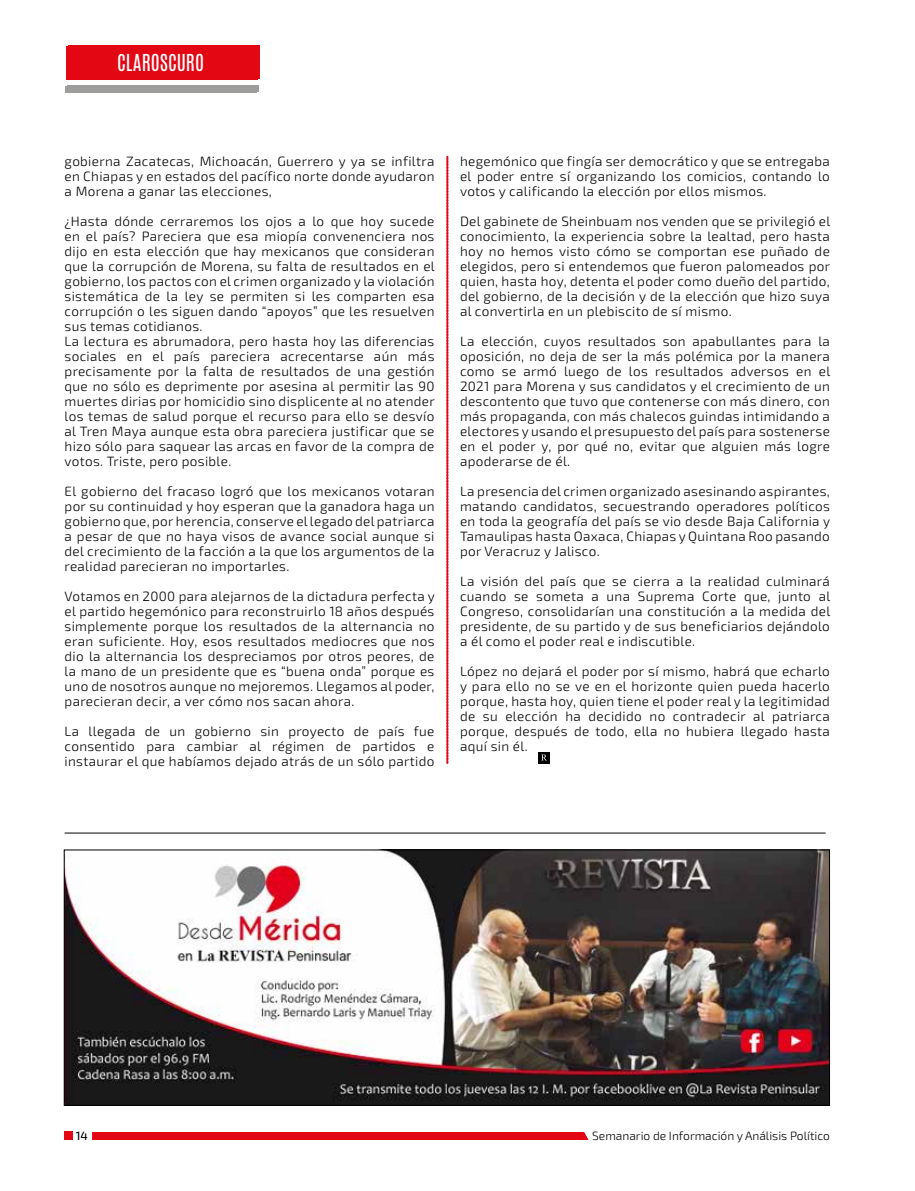
<style>
.page{position:relative;width:915px;height:1191px;background:#fff}
.page>*{position:absolute;margin:0;border:0;box-sizing:border-box;transform-origin:0 0}
.t1{font:19.5px "Antonio";color:#fff}
.t2{font:300 13.5px/15px "Exo 2";letter-spacing:.025em;color:#000;text-align:justify}
.t3{font:300 12px "Exo 2";color:#000}
.t4{font:500 12px "Exo 2";color:#000}
</style>
<div class="page">
<div style="left:64px;top:1131px;width:8px;height:9px;background:#e30613"></div>
<div style="left:92px;top:1132px;width:496px;height:8px;background:#e30613"></div>
<svg style="left:446px;top:156px;width:2px;height:607px"></svg>
<img style="left:66px;top:851px;width:761px;height:252px">
<div style="left:64px;top:849px;width:765px;height:256px;border:1px solid #000"></div>
<hr style="left:65px;top:832px;width:760px;height:1px;background:#000">
<div style="left:68px;top:45px;width:191px;height:34px;background:#e30613"></div>
<div style="left:67px;top:85px;width:192px;height:6px;background:#9d9d9c"></div>
<div style="left:66px;top:46px;width:192px;height:34px;background:#e30613"></div>
<div style="left:65px;top:86px;width:192px;height:6px;background:#9d9d9c"></div>
<div style="left:538px;top:752px;width:11px;height:11px;background:#000"></div>
<svg style="left:541px;top:754px;width:5px;height:6px"></svg>
<h1 class="t1" style="left:119px;top:48px;width:88px">CLAROSCURO</h1>
<p class="t2" style="left:65px;top:154px;width:371px">gobierna Zacatecas, Michoacán, Guerrero y ya se infiltra en Chiapas y en estados del pacífico norte donde ayudaron a Morena a ganar las elecciones,</p>
<p class="t2" style="left:65px;top:214px;width:371px;text-align:left">¿Hasta dónde cerraremos los ojos a lo que hoy sucede en el país? Pareciera que esa miopía convenenciera nos dijo en esta elección que hay mexicanos que consideran que la corrupción de Morena, su falta de resultados en el gobierno, los pactos con el crimen organizado y la violación sistemática de la ley se permiten si les comparten esa corrupción o les siguen dando “apoyos” que les resuelven sus temas cotidianos.<br>La lectura es abrumadora, pero hasta hoy las diferencias sociales en el país pareciera acrecentarse aún más precisamente por la falta de resultados de una gestión que no sólo es deprimente por asesina al permitir las 90 muertes dirias por homicidio sino displicente al no atender los temas de salud porque el recurso para ello se desvío al Tren Maya aunque esta obra pareciera justificar que se hizo sólo para saquear las arcas en favor de la compra de votos. Triste, pero posible.</p>
<p class="t2" style="left:65px;top:484px;width:371px">El gobierno del fracaso logró que los mexicanos votaran por su continuidad y hoy esperan que la ganadora haga un gobierno que, por herencia, conserve el legado del patriarca a pesar de que no haya visos de avance social aunque si del crecimiento de la facción a la que los argumentos de la realidad parecieran no importarles.</p>
<p class="t2" style="left:65px;top:589px;width:371px">Votamos en 2000 para alejarnos de la dictadura perfecta y el partido hegemónico para reconstruirlo 18 años después simplemente porque los resultados de la alternancia no eran suficiente. Hoy, esos resultados mediocres que nos dio la alternancia los despreciamos por otros peores, de la mano de un presidente que es “buena onda” porque es uno de nosotros aunque no mejoremos. Llegamos al poder, parecieran decir, a ver cómo nos sacan ahora.</p>
<p class="t2" style="left:65px;top:724px;width:371px">La llegada de un gobierno sin proyecto de país fue consentido para cambiar al régimen de partidos e instaurar el que habíamos dejado atrás de un sólo partido</p>
<p class="t2" style="left:460px;top:154px;width:371px">hegemónico que fingía ser democrático y que se entregaba el poder entre sí organizando los comicios, contando lo votos y calificando la elección por ellos mismos.</p>
<p class="t2" style="left:460px;top:214px;width:371px">Del gabinete de Sheinbuam nos venden que se privilegió el conocimiento, la experiencia sobre la lealtad, pero hasta hoy no hemos visto cómo se comportan ese puñado de elegidos, pero si entendemos que fueron palomeados por quien, hasta hoy, detenta el poder como dueño del partido, del gobierno, de la decisión y de la elección que hizo suya al convertirla en un plebiscito de sí mismo.</p>
<p class="t2" style="left:460px;top:334px;width:371px">La elección, cuyos resultados son apabullantes para la oposición, no deja de ser la más polémica por la manera como se armó luego de los resultados adversos en el 2021 para Morena y sus candidatos y el crecimiento de un descontento que tuvo que contenerse con más dinero, con más propaganda, con más chalecos guindas intimidando a electores y usando el presupuesto del país para sostenerse en el poder y, por qué no, evitar que alguien más logre apoderarse de él.</p>
<p class="t2" style="left:460px;top:484px;width:371px">La presencia del crimen organizado asesinando aspirantes, matando candidatos, secuestrando operadores políticos en toda la geografía del país se vio desde Baja California y Tamaulipas hasta Oaxaca, Chiapas y Quintana Roo pasando por Veracruz y Jalisco.</p>
<p class="t2" style="left:460px;top:574px;width:371px">La visión del país que se cierra a la realidad culminará cuando se someta a una Suprema Corte que, junto al Congreso, consolidarían una constitución a la medida del presidente, de su partido y de sus beneficiarios dejándolo a él como el poder real e indiscutible.</p>
<p class="t2" style="left:460px;top:664px;width:371px">López no dejará el poder por sí mismo, habrá que echarlo y para ello no se ve en el horizonte quien pueda hacerlo porque, hasta hoy, quien tiene el poder real y la legitimidad de su elección ha decidido no contradecir al patriarca porque, después de todo, ella no hubiera llegado hasta aquí sin él.</p>
<p class="t4" style="left:76px;top:1128px;width:14px">14</p>
<p class="t3" style="left:592px;top:1128px;width:239px">Semanario de Información y Análisis Político</p>
</div>
